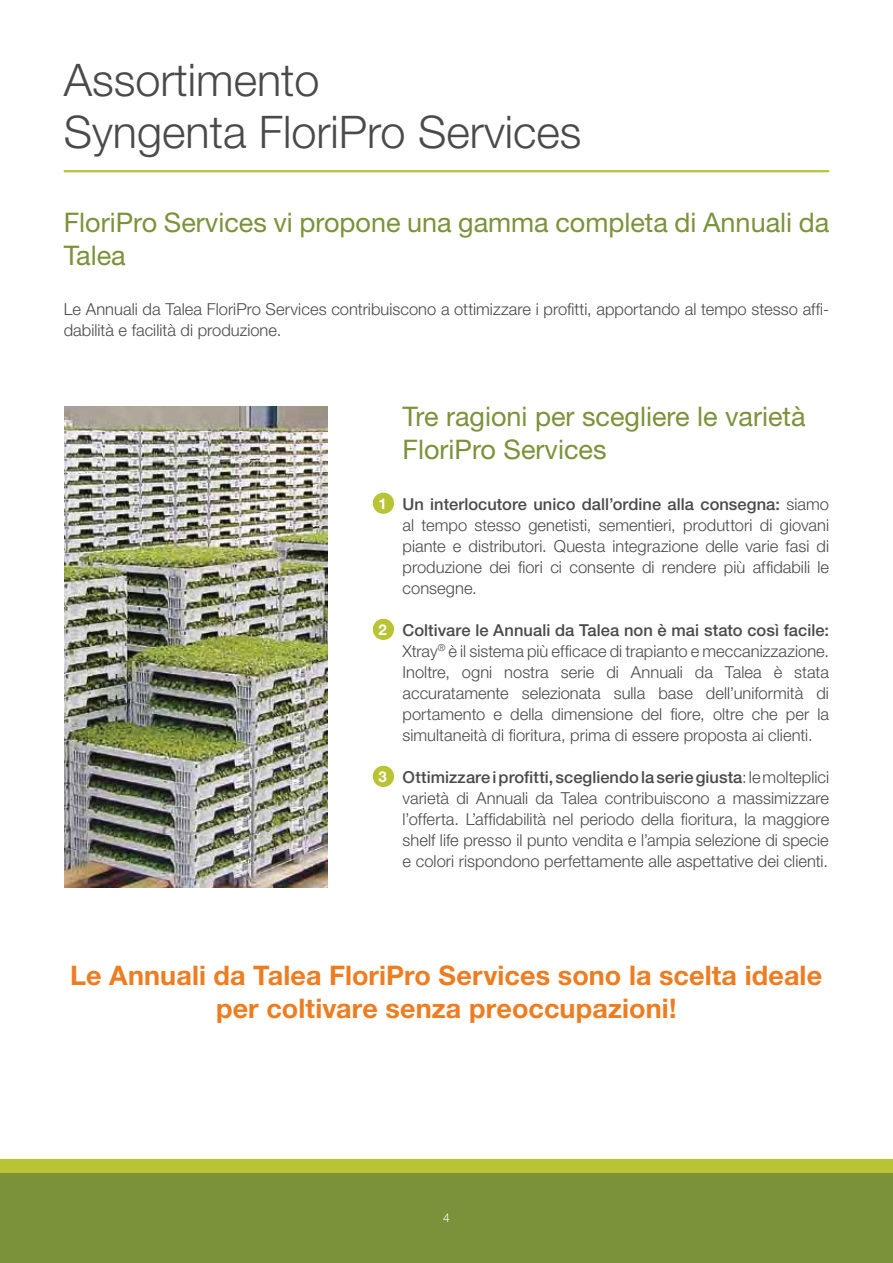
<style>
.page{position:relative;width:893px;height:1263px;background:#fff}
.page>*{position:absolute;margin:0;border:0;box-sizing:border-box;transform-origin:0 0}
.t1{font:300 45px/52.5px "Helvetica Neue LT Std";color:#4b4a4a}
.t2{font:27px/33px "Helvetica Neue LT Std";color:#7b913a}
.t3{font:700 27px/32.4px "Helvetica Neue LT Std";color:#ed7d22;text-align:center}
.t4{font:300 16.5px/21px "Helvetica Neue LT Std";color:#4b4a4a;text-align:justify}
.t5{font:300 12px "Helvetica Neue LT Std";color:#fff}
.s1{font-weight:700;font-size:15px;color:#fff}
.s2{font-weight:500}
</style>
<div class="page">
<hr style="left:64px;top:170px;width:765px;height:2px;background:#b8c434">
<div style="left:373px;top:493px;width:21px;height:21px;background:#b8c434;border-radius:50%"></div>
<div style="left:373px;top:619px;width:21px;height:21px;background:#b8c434;border-radius:50%"></div>
<div style="left:373px;top:766px;width:21px;height:21px;background:#b8c434;border-radius:50%"></div>
<img style="left:65px;top:407px;width:262px;height:480px">
<div style="left:0;top:1159px;width:893px;height:15px;background:#b8c434"></div>
<div style="left:0;top:1174px;width:893px;height:89px;background:#7b913a"></div>
<h1 class="t1" style="left:64px;top:59px;width:519px">Assortimento<br>Syngenta FloriPro Services</h1>
<h2 class="t2" style="left:64px;top:209px;width:767px">FloriPro Services vi propone una gamma completa di Annuali da<br>Talea</h2>
<p class="t4" style="left:64px;top:301px;width:767px">Le Annuali da Talea FloriPro Services contribuiscono a ottimizzare i profitti, apportando al tempo stesso affi&shy;dabilità e facilità di produzione.</p>
<h2 class="t2" style="left:403px;top:403px;width:405px">Tre ragioni per scegliere le varietà<br>FloriPro Services</h2>
<p class="t4" style="left:403px;top:495px;width:428px;text-indent:-24px"><span class="s1">1</span> <span class="s2">Un interlocutore unico dall’ordine alla consegna:</span> siamo al tempo stesso genetisti, sementieri, produttori di giovani piante e distributori. Questa integrazione delle varie fasi di produzione dei fiori ci consente di rendere più affidabili le consegne.</p>
<p class="t4" style="left:403px;top:621px;width:428px;text-indent:-24px"><span class="s1">2</span> <span class="s2">Coltivare le Annuali da Talea non è mai stato così facile:<br></span>Xtray<sup>®</sup> è il sistema più efficace di trapianto e meccanizzazione.<br>Inoltre, ogni nostra serie di Annuali da Talea è stata accuratamente selezionata sulla base dell’uniformità di portamento e della dimensione del fiore, oltre che per la simultaneità di fioritura, prima di essere proposta ai clienti.</p>
<p class="t4" style="left:403px;top:768px;width:428px;text-indent:-24px"><span class="s1">3</span> <span class="s2">Ottimizzare i profitti, scegliendo la serie giusta</span>: le molteplici varietà di Annuali da Talea contribuiscono a massimizzare l’offerta. L’affidabilità nel periodo della fioritura, la maggiore shelf life presso il punto vendita e l’ampia selezione di specie e colori rispondono perfettamente alle aspettative dei clienti.</p>
<h2 class="t3" style="left:70px;top:962px;width:754px">Le Annuali da Talea FloriPro Services sono la scelta ideale per coltivare senza preoccupazioni!</h2>
<p class="t5" style="left:443px;top:1213px;width:8px">4</p>
</div>
